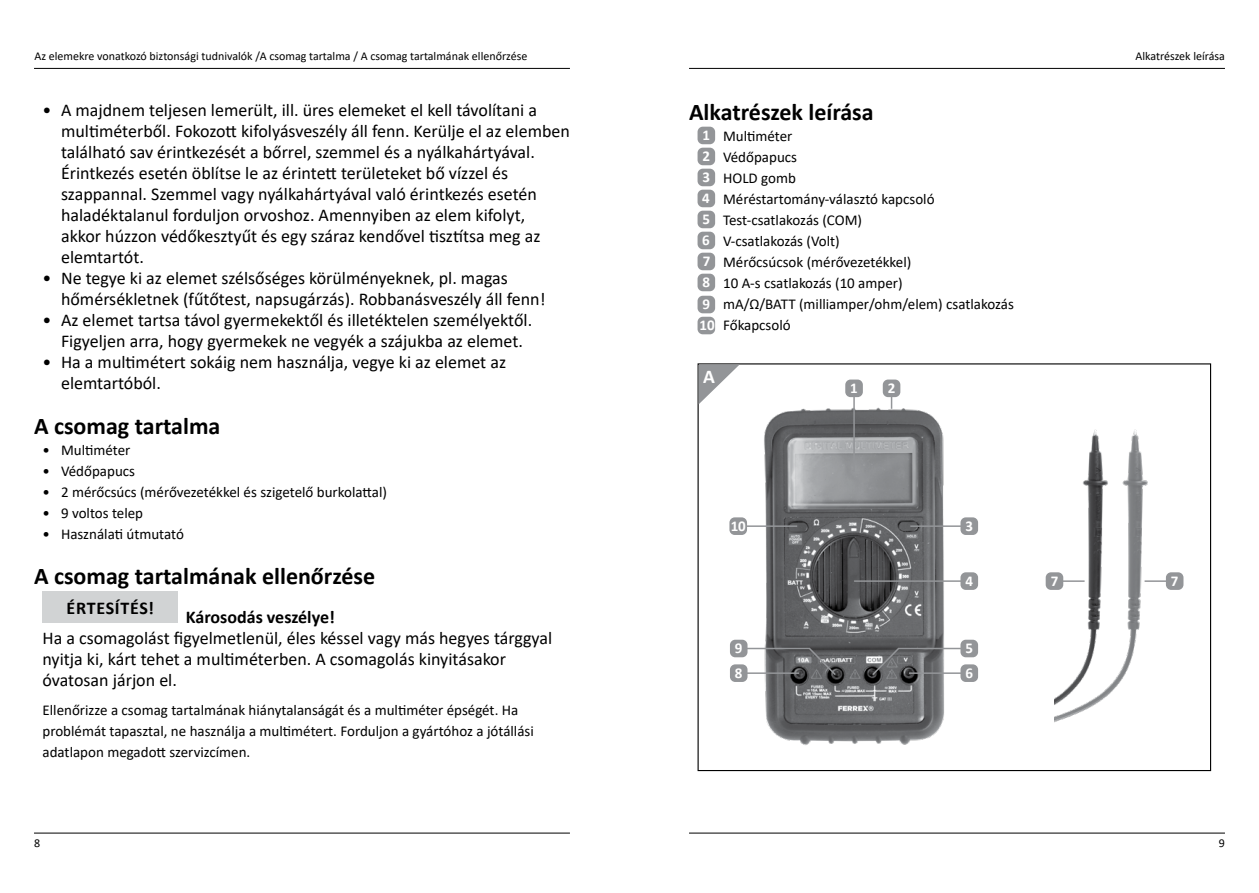
<style>
.page{position:relative;width:1259px;height:893px;background:#fff}
.page>*{position:absolute;margin:0;border:0;box-sizing:border-box;transform-origin:0 0}
.t1{font:700 24px "Calibri";color:#000}
.t2{font:700 19.5px "Calibri";color:#fff}
.t3{font:18px/21px "Calibri";color:#000}
.t4{font:700 18px "Calibri";color:#000}
.t5{font:700 18px "Calibri";letter-spacing:.04em;color:#000}
.t6{font:15px/21px "Calibri";color:#000}
.t7{font:700 15px "Calibri";color:#fff}
.t8{font:12px "Calibri";color:#000}
.s1{font-weight:700;color:#fff}
</style>
<div class="page">
<hr style="left:34px;top:833px;width:536px;height:1px;background:#000">
<hr style="left:34px;top:68px;width:536px;height:1px;background:#000">
<hr style="left:689px;top:833px;width:536px;height:1px;background:#000">
<hr style="left:689px;top:68px;width:536px;height:1px;background:#000">
<div style="left:43px;top:591px;width:135px;height:32px;background:#d1d3d4"></div>
<div style="left:697px;top:127px;width:18px;height:17px;background:#939598;border-radius:5px"></div>
<div style="left:697px;top:148px;width:18px;height:17px;background:#939598;border-radius:5px"></div>
<div style="left:697px;top:169px;width:18px;height:17px;background:#939598;border-radius:5px"></div>
<div style="left:697px;top:190px;width:18px;height:17px;background:#939598;border-radius:5px"></div>
<div style="left:697px;top:211px;width:18px;height:17px;background:#939598;border-radius:5px"></div>
<div style="left:697px;top:232px;width:18px;height:17px;background:#939598;border-radius:5px"></div>
<div style="left:697px;top:253px;width:18px;height:17px;background:#939598;border-radius:5px"></div>
<div style="left:697px;top:274px;width:18px;height:17px;background:#939598;border-radius:5px"></div>
<div style="left:697px;top:296px;width:18px;height:17px;background:#939598;border-radius:5px"></div>
<div style="left:697px;top:317px;width:18px;height:17px;background:#939598;border-radius:5px"></div>
<img style="left:1054px;top:429px;width:94px;height:294px">
<svg style="left:698px;top:364px;width:41px;height:40px"></svg>
<img style="left:764px;top:403px;width:180px;height:342px">
<div style="left:882px;top:380px;width:18px;height:17px;background:#939598;border-radius:5px"></div>
<svg style="left:891px;top:397px;width:1px;height:12px"></svg>
<div style="left:845px;top:380px;width:18px;height:17px;background:#939598;border-radius:5px"></div>
<hr style="left:853px;top:396px;width:2px;height:76px;background:#939598">
<div style="left:1045px;top:572px;width:18px;height:18px;background:#939598;border-radius:5px"></div>
<hr style="left:1062px;top:580px;width:22px;height:2px;background:#939598">
<div style="left:1166px;top:572px;width:17px;height:18px;background:#939598;border-radius:5px"></div>
<hr style="left:1144px;top:580px;width:23px;height:2px;background:#939598">
<div style="left:960px;top:517px;width:18px;height:18px;background:#939598;border-radius:5px"></div>
<hr style="left:910px;top:525px;width:53px;height:2px;background:#939598">
<div style="left:729px;top:517px;width:18px;height:18px;background:#939598;border-radius:5px"></div>
<hr style="left:746px;top:525px;width:51px;height:2px;background:#939598">
<div style="left:960px;top:572px;width:18px;height:18px;background:#939598;border-radius:5px"></div>
<hr style="left:854px;top:580px;width:109px;height:2px;background:#939598">
<div style="left:960px;top:664px;width:18px;height:18px;background:#939598;border-radius:5px"></div>
<div style="left:730px;top:664px;width:17px;height:18px;background:#939598;border-radius:5px"></div>
<div style="left:960px;top:640px;width:18px;height:17px;background:#939598;border-radius:5px"></div>
<svg style="left:870px;top:647px;width:94px;height:30px"></svg>
<div style="left:730px;top:640px;width:17px;height:17px;background:#939598;border-radius:5px"></div>
<svg style="left:743px;top:647px;width:94px;height:30px"></svg>
<p class="t8" style="left:34px;top:48px;width:494px">Az elemekre vonatkozó biztonsági tudnivalók /A csomag tartalma / A csomag tartalmának ellenőrzése</p>
<p class="t8" style="left:1135px;top:48px;width:91px">Alkatrészek leírása</p>
<p class="t3" style="left:61px;top:99px;width:510px;text-indent:-19px">• A majdnem teljesen lemerült, ill. üres elemeket el kell távolítani a multiméterből. Fokozott kifolyásveszély áll fenn. Kerülje el az elemben található sav érintkezését a bőrrel, szemmel és a nyálkahártyával.<br>Érintkezés esetén öblítse le az érintett területeket bő vízzel és szappannal. Szemmel vagy nyálkahártyával való érintkezés esetén haladéktalanul forduljon orvoshoz. Amennyiben az elem kifolyt, akkor húzzon védőkesztyűt és egy száraz kendővel tisztítsa meg az elemtartót.</p>
<p class="t3" style="left:61px;top:267px;width:486px;text-indent:-19px">• Ne tegye ki az elemet szélsőséges körülményeknek, pl. magas hőmérsékletnek (fűtőtest, napsugárzás). Robbanásveszély áll fenn!</p>
<p class="t3" style="left:43px;top:309px;width:491px;text-align:center">• Az elemet tartsa távol gyermekektől és illetéktelen személyektől.<br>Figyeljen arra, hogy gyermekek ne vegyék a szájukba az elemet.</p>
<p class="t3" style="left:61px;top:351px;width:446px;text-indent:-19px">• Ha a multimétert sokáig nem használja, vegye ki az elemet az elemtartóból.</p>
<h1 class="t1" style="left:34px;top:409px;width:188px">A csomag tartalma</h1>
<p class="t6" style="left:43px;top:439px;width:89px">• Multiméter</p>
<p class="t6" style="left:43px;top:460px;width:94px">• Védőpapucs</p>
<p class="t6" style="left:43px;top:481px;width:346px">• 2 mérőcsúcs (mérővezetékkel és szigetelő burkolattal)</p>
<p class="t6" style="left:43px;top:502px;width:102px">• 9 voltos telep</p>
<p class="t6" style="left:43px;top:523px;width:143px">• Használati útmutató</p>
<h1 class="t1" style="left:34px;top:559px;width:343px">A csomag tartalmának ellenőrzése</h1>
<p class="t5" style="left:67px;top:595px;width:89px">ÉRTESÍTÉS!</p>
<p class="t4" style="left:186px;top:604px;width:151px">Károsodás veszélye!</p>
<p class="t3" style="left:43px;top:627px;width:511px">Ha a csomagolást figyelmetlenül, éles késsel vagy más hegyes tárggyal nyitja ki, kárt tehet a multiméterben. A csomagolás kinyitásakor óvatosan járjon el.</p>
<p class="t6" style="left:43px;top:699px;width:493px">Ellenőrizze a csomag tartalmának hiánytalanságát és a multiméter épségét. Ha problémát tapasztal, ne használja a multimétert. Forduljon a gyártóhoz a jótállási adatlapon megadott szervizcímen.</p>
<h1 class="t1" style="left:689px;top:95px;width:186px">Alkatrészek leírása</h1>
<p class="t6" style="left:699px;top:125px;width:316px"><span class="s1">1</span> Multiméter<br><span class="s1">2</span> Védőpapucs<br><span class="s1">3</span> HOLD gomb<br><span class="s1">4</span> Méréstartomány-választó kapcsoló<br><span class="s1">5</span> Test-csatlakozás (COM)<br><span class="s1">6</span> V-csatlakozás (Volt)<br><span class="s1">7</span> Mérőcsúcsok (mérővezetékkel)<br><span class="s1">8</span> 10 A-s csatlakozás (10 amper)<br><span class="s1">9</span> mA/Ω/BATT (milliamper/ohm/elem) csatlakozás<br><span class="s1">10</span> Főkapcsoló</p>
<p class="t2" style="left:703px;top:362px;width:13px">A</p>
<p class="t7" style="left:850px;top:378px;width:9px">1</p>
<p class="t7" style="left:887px;top:378px;width:9px">2</p>
<p class="t7" style="left:731px;top:515px;width:16px">10</p>
<p class="t7" style="left:965px;top:516px;width:9px">3</p>
<p class="t7" style="left:965px;top:570px;width:9px">4</p>
<p class="t7" style="left:735px;top:638px;width:9px">9</p>
<p class="t7" style="left:965px;top:638px;width:9px">5</p>
<p class="t7" style="left:735px;top:662px;width:9px">8</p>
<p class="t7" style="left:965px;top:662px;width:9px">6</p>
<p class="t7" style="left:1050px;top:570px;width:9px">7</p>
<p class="t7" style="left:1171px;top:570px;width:9px">7</p>
<p class="t8" style="left:34px;top:834px;width:8px">8</p>
<p class="t8" style="left:1218px;top:834px;width:8px">9</p>
</div>
